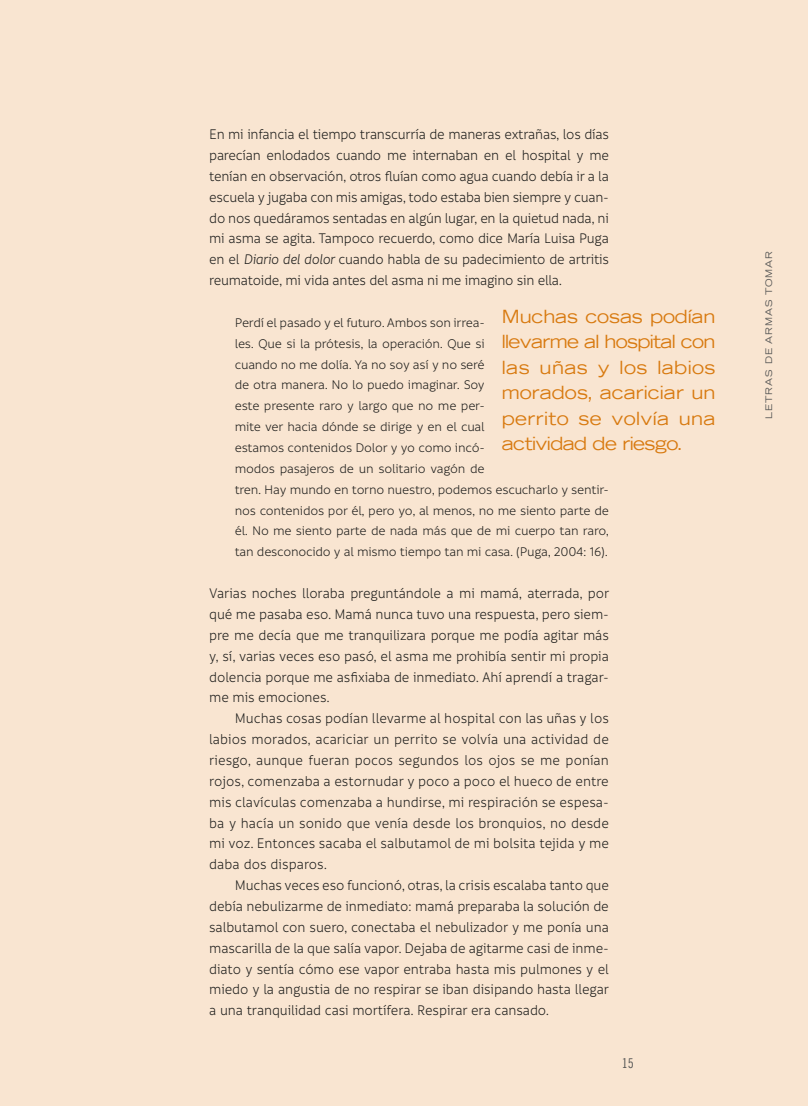
<style>
.page{position:relative;width:808px;height:1106px;background:#f9e5d1}
.page>*{position:absolute;margin:0;border:0;box-sizing:border-box;transform-origin:0 0}
.Balazos_1{font:expanded 18px/25.5px "Trade Gothic LT";color:#d87a10;text-align:justify}
.Cuerpo_de_texto_con{font:15px/20.9px "Informative";letter-spacing:-.01em;color:#1d1d1b;text-align:justify;scale:.95 1}
.Cuerpo_de_texto_sin{font:15px/20.9px "Informative";letter-spacing:-.02em;color:#1d1d1b;text-align:justify;scale:.95 1}
.Citas_sin_sangrías{font:13.5px/20.9px "Informative";letter-spacing:-.02em;color:#1d1d1b}
.t1{font:13.5px "Trade Gothic LT Cond Eighteen";color:#575756}
.t2{font:expanded 9px "Trade Gothic LT";letter-spacing:.1em;color:#575756}
.s1{font-style:italic}
</style>
<div class="page">
<p class="Cuerpo_de_texto_sin" style="left:209px;top:124px;width:422px">En mi infancia el tiempo transcurría de maneras extrañas, los días parecían enlodados cuando me internaban en el hospital y me tenían en observación, otros fluían como agua cuando debía ir a la escuela y jugaba con mis amigas, todo estaba bien siempre y cuan&shy;do nos quedáramos sentadas en algún lugar, en la quietud nada, ni mi asma se agita. Tampoco recuerdo, como dice María Luisa Puga en el <span class="s1">Diario del dolor</span> cuando habla de su padecimiento de artritis reumatoide, mi vida antes del asma ni me imagino sin ella.</p>
<p class="Citas_sin_sangrías" style="left:235px;top:312px;width:376px">Perdí el pasado y el futuro. Ambos son irrea-<br>les. Que si la prótesis, la operación. Que si<br>cuando no me dolía. Ya no soy así y no seré<br>de otra manera. No lo puedo imaginar. Soy<br>este presente raro y largo que no me per-<br>mite ver hacia dónde se dirige y en el cual<br>estamos contenidos Dolor y yo como incó-<br>modos pasajeros de un solitario vagón de<br>tren. Hay mundo en torno nuestro, podemos escucharlo y sentir&shy;nos contenidos por él, pero yo, al menos, no me siento parte de él. No me siento parte de nada más que de mi cuerpo tan raro, tan desconocido y al mismo tiempo tan mi casa. (Puga, 2004: 16).</p>
<p class="Cuerpo_de_texto_sin" style="left:209px;top:583px;width:423px">Varias noches lloraba preguntándole a mi mamá, aterrada, por qué me pasaba eso. Mamá nunca tuvo una respuesta, pero siem&shy;pre me decía que me tranquilizara porque me podía agitar más y, sí, varias veces eso pasó, el asma me prohibía sentir mi propia dolencia porque me asfixiaba de inmediato. Ahí aprendí a tragar&shy;me mis emociones.</p>
<p class="Cuerpo_de_texto_con" style="left:209px;top:708px;width:422px;text-indent:26px">Muchas cosas podían llevarme al hospital con las uñas y los labios morados, acariciar un perrito se volvía una actividad de riesgo, aunque fueran pocos segundos los ojos se me ponían rojos, comenzaba a estornudar y poco a poco el hueco de entre mis clavículas comenzaba a hundirse, mi respiración se espesa&shy;ba y hacía un sonido que venía desde los bronquios, no desde mi voz. Entonces sacaba el salbutamol de mi bolsita tejida y me daba dos disparos.</p>
<p class="Cuerpo_de_texto_con" style="left:209px;top:875px;width:423px;text-indent:26px">Muchas veces eso funcionó, otras, la crisis escalaba tanto que debía nebulizarme de inmediato: mamá preparaba la solución de salbutamol con suero, conectaba el nebulizador y me ponía una mascarilla de la que salía vapor. Dejaba de agitarme casi de inme&shy;diato y sentía cómo ese vapor entraba hasta mis pulmones y el miedo y la angustia de no respirar se iban disipando hasta llegar a una tranquilidad casi mortífera. Respirar era cansado.</p>
<p class="Balazos_1" style="left:502px;top:303px;width:215px">Muchas cosas podían llevarme al hospital con las uñas y los labios morados, acariciar un perrito se volvía una actividad de riesgo.</p>
<p class="t1" style="left:622px;top:1055px;width:13px">15</p>
<p class="t2" style="left:763px;top:419px;width:169px;rotate:-90deg">LETRAS DE ARMAS TOMAR</p>
</div>
